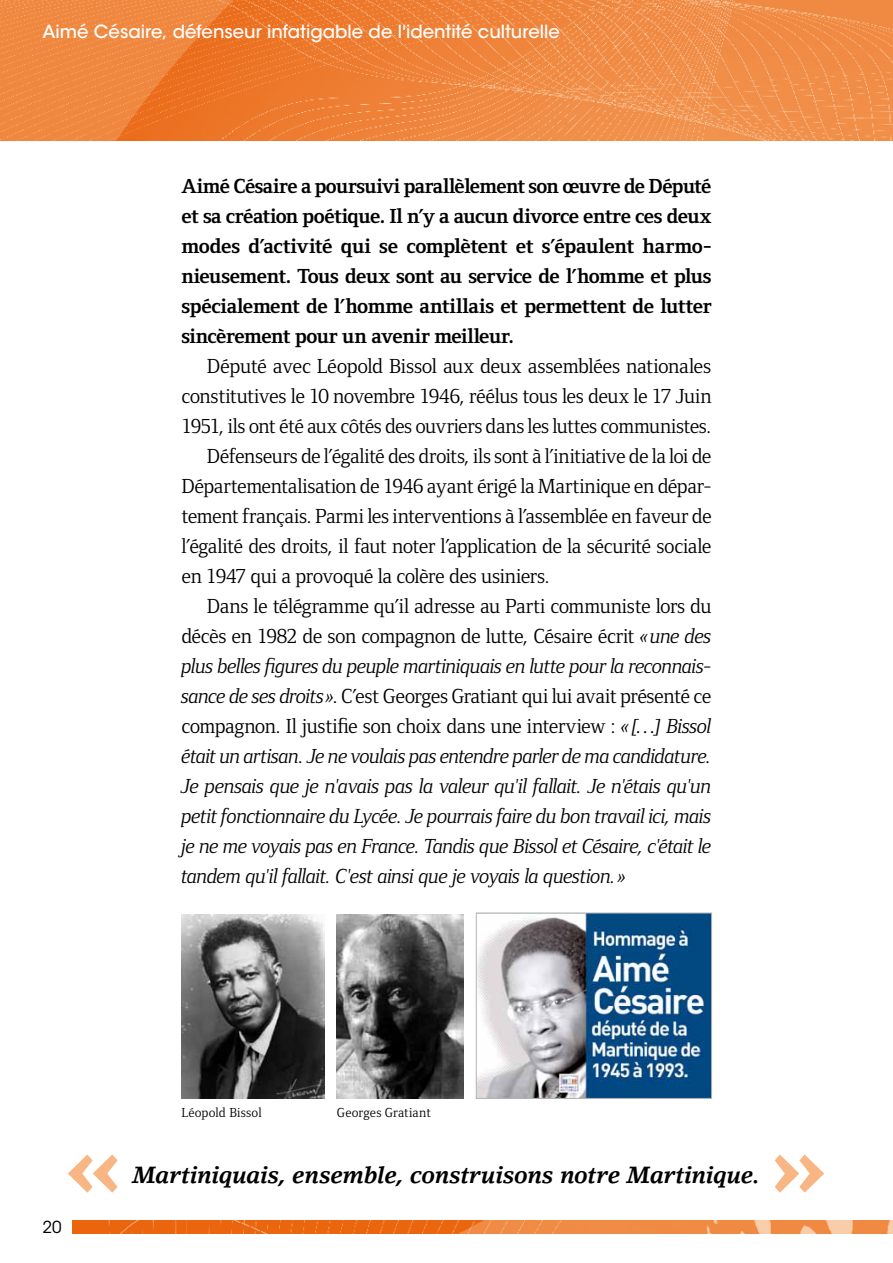
<style>
.page{position:relative;width:893px;height:1263px;background:#fff}
.page>*{position:absolute;margin:0;border:0;box-sizing:border-box;transform-origin:0 0}
.t1{font:italic 700 23.25px "Lino Letter";letter-spacing:-.015em;color:#000}
.t2{font:21px "Foundry Form Serif";letter-spacing:-.02em;color:#000}
.t3{font:italic 21px "Foundry Form Serif";letter-spacing:-.025em;color:#000}
.t4{font:700 21px/30px "Foundry Form Serif";letter-spacing:-.02em;color:#000;text-align:justify}
.t5{font:500 18px "ITC Avant Garde Std";color:#fff}
.t6{font:16.5px "ITC Avant Garde Std";color:#000}
.t7{font:13.5px "Foundry Form Serif";letter-spacing:.015em;color:#000}
.s1{font-style:italic}
</style>
<div class="page">
<img style="left:0;top:0;width:893px;height:140px">
<img style="left:72px;top:1220px;width:821px;height:13px">
<img style="left:478px;top:915px;width:232px;height:182px">
<div style="left:476px;top:913px;width:236px;height:186px;border:1px solid #b1b3b4"></div>
<img style="left:181px;top:914px;width:143px;height:184px">
<img style="left:336px;top:914px;width:128px;height:184px">
<svg style="left:775px;top:1154px;width:49px;height:39px"></svg>
<svg style="left:68px;top:1154px;width:50px;height:39px"></svg>
<p class="t5" style="left:43px;top:21px;width:519px">Aimé Césaire, défenseur infatigable de l'identité culturelle</p>
<p class="t4" style="left:181px;top:170px;width:532px">Aimé Césaire a poursuivi parallèlement son œuvre de Député et sa création poétique. Il n’y a aucun divorce entre ces deux modes d’activité qui se complètent et s’épaulent harmo&shy;nieusement. Tous deux sont au service de l’homme et plus spécialement de l’homme antillais et permettent de lutter sincèrement pour un avenir meilleur.</p>
<p class="t2" style="left:207px;top:354px;width:506px">Député avec Léopold Bissol aux deux assemblées nationales</p>
<p class="t2" style="left:181px;top:384px;width:532px">constitutives le 10 novembre 1946, réélus tous les deux le 17 Juin</p>
<p class="t2" style="left:181px;top:414px;width:532px">1951, ils ont été aux côtés des ouvriers dans les luttes communistes.</p>
<p class="t2" style="left:207px;top:444px;width:506px">Défenseurs de l’égalité des droits, ils sont à l’initiative de la loi de</p>
<p class="t2" style="left:181px;top:474px;width:532px">Départementalisation de 1946 ayant érigé la Martinique en dépar-</p>
<p class="t2" style="left:181px;top:504px;width:532px">tement français. Parmi les interventions à l’assemblée en faveur de</p>
<p class="t2" style="left:181px;top:534px;width:531px">l’égalité des droits, il faut noter l’application de la sécurité sociale</p>
<p class="t2" style="left:181px;top:564px;width:370px">en 1947 qui a provoqué la colère des usiniers.</p>
<p class="t2" style="left:207px;top:594px;width:506px">Dans le télégramme qu’il adresse au Parti communiste lors du</p>
<p class="t2" style="left:181px;top:624px;width:532px">décès en 1982 de son compagnon de lutte, Césaire écrit <span class="s1">« une des</span></p>
<p class="t3" style="left:181px;top:654px;width:532px">plus belles figures du peuple martiniquais en lutte pour la reconnais-</p>
<p class="t2" style="left:181px;top:684px;width:531px"><span class="s1">sance de ses droits »</span>. C’est Georges Gratiant qui lui avait présenté ce</p>
<p class="t2" style="left:181px;top:714px;width:532px">compagnon. Il justifie son choix dans une interview : <span class="s1">« […] Bissol</span></p>
<p class="t3" style="left:181px;top:744px;width:532px">était un artisan. Je ne voulais pas entendre parler de ma candidature.</p>
<p class="t3" style="left:181px;top:774px;width:532px">Je pensais que je n'avais pas la valeur qu'il fallait. Je n'étais qu'un</p>
<p class="t3" style="left:181px;top:804px;width:532px">petit fonctionnaire du Lycée. Je pourrais faire du bon travail ici, mais</p>
<p class="t3" style="left:181px;top:834px;width:532px">je ne me voyais pas en France. Tandis que Bissol et Césaire, c'était le</p>
<p class="t3" style="left:182px;top:864px;width:446px">tandem qu'il fallait. C'est ainsi que je voyais la question. »</p>
<p class="t7" style="left:181px;top:1105px;width:82px">Léopold Bissol</p>
<p class="t7" style="left:337px;top:1105px;width:95px">Georges Gratiant</p>
<p class="t6" style="left:43px;top:1217px;width:21px">20</p>
<p class="t1" style="left:132px;top:1161px;width:629px">Martiniquais, ensemble, construisons notre Martinique.</p>
</div>
